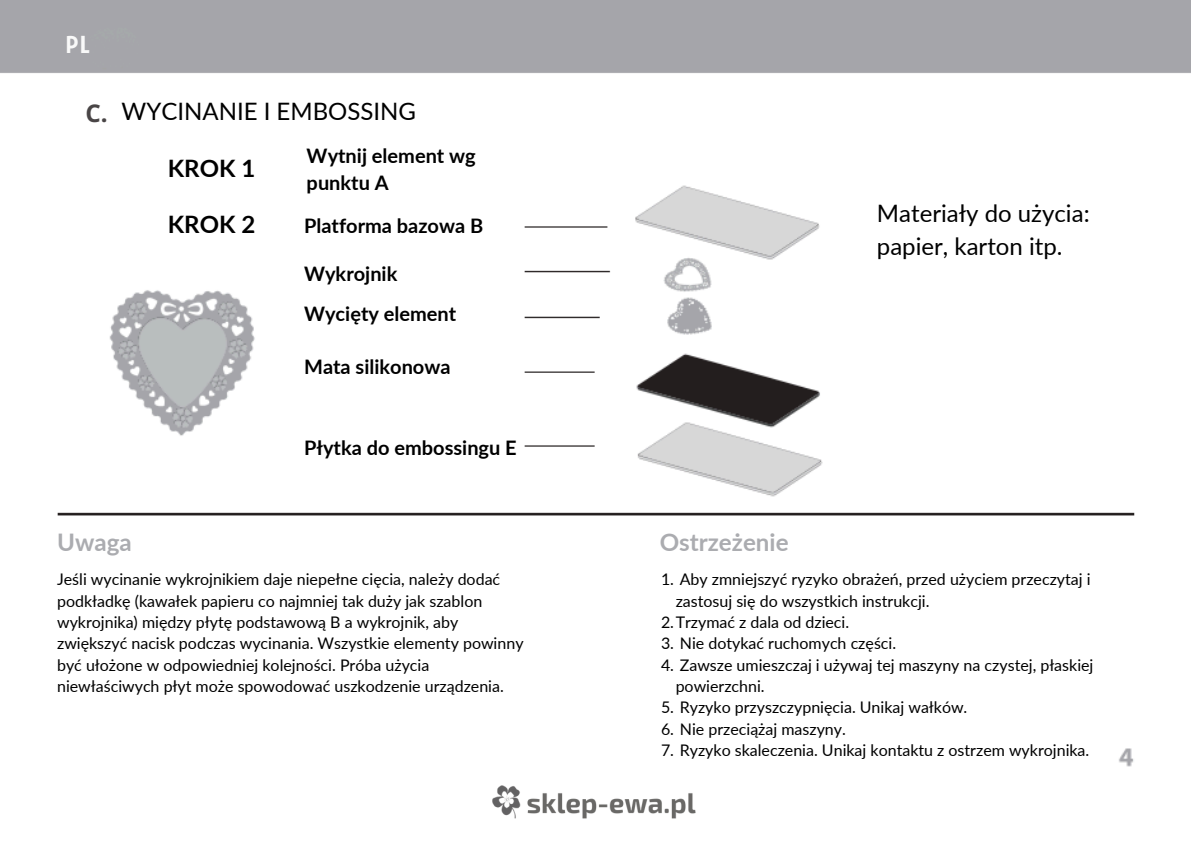
<style>
.page{position:relative;width:1191px;height:851px;background:#fff}
.page>*{position:absolute;margin:0;border:0;box-sizing:border-box;transform-origin:0 0}
.t1{font:26.2px "Hammersmith One";color:#f9f9f9}
.t2{font:700 24.2px "Lato";color:#abacb0}
.t3{font:700 24.2px "Open Sans";color:#494546}
.t4{font:24px/33px "Lato";color:#000}
.t5{font:700 24px "Lato";color:#000}
.t6{font:700 20px/27px "Lato";color:#000}
.t7{font:16px/21.4px "Lato";color:#000}
</style>
<div class="page">
<img style="left:57px;top:185px;width:1078px;height:582px">
<img style="left:492px;top:785px;width:204px;height:34px">
<svg style="left:158px;top:206px;width:107px;height:38px"></svg>
<svg style="left:158px;top:185px;width:107px;height:2px"></svg>
<p class="t1" style="left:65px;top:29px;width:27px">PL</p>
<h2 class="t3" style="left:85px;top:96px;width:24px">C.</h2>
<h5 class="t4" style="left:122px;top:94px;width:296px">WYCINANIE I EMBOSSING</h5>
<h5 class="t5" style="left:168px;top:153px;width:89px">KROK 1</h5>
<h5 class="t6" style="left:307px;top:142px;width:171px">Wytnij element wg punktu A</h5>
<h5 class="t5" style="left:168px;top:210px;width:89px">KROK 2</h5>
<h2 class="t2" style="left:57px;top:527px;width:76px">Uwaga</h2>
<h1 class="t6" style="left:304px;top:212px;width:181px">Platforma bazowa B</h1>
<p class="t6" style="left:304px;top:259px;width:95px">Wykrojnik</p>
<h1 class="t6" style="left:304px;top:300px;width:154px">Wycięty element</h1>
<h5 class="t6" style="left:304px;top:352px;width:148px">Mata silikonowa</h5>
<h5 class="t6" style="left:304px;top:433px;width:214px">Płytka do embossingu E</h5>
<h3 class="t7" style="left:57px;top:568px;width:468px">Jeśli wycinanie wykrojnikiem daje niepełne cięcia, należy dodać podkładkę (kawałek papieru co najmniej tak duży jak szablon wykrojnika) między płytę podstawową B a wykrojnik, aby zwiększyć nacisk podczas wycinania. Wszystkie elementy powinny być ułożone w odpowiedniej kolejności. Próba użycia niewłaściwych płyt może spowodować uszkodzenie urządzenia.</h3>
<h1 class="t4" style="left:877px;top:196px;width:214px">Materiały do użycia: papier, karton itp.</h1>
<p class="t2" style="left:660px;top:527px;width:130px">Ostrzeżenie</p>
<h4 class="t7" style="left:676px;top:568px;width:417px;text-indent:-15px">1. Aby zmniejszyć ryzyko obrażeń, przed użyciem przeczytaj i zastosuj się do wszystkich instrukcji.</h4>
<h3 class="t7" style="left:661px;top:611px;width:190px">2.Trzymać z dala od dzieci.</h3>
<p class="t7" style="left:661px;top:632px;width:237px">3. Nie dotykać ruchomych części.</p>
<p class="t7" style="left:676px;top:653px;width:419px;text-indent:-15px">4. Zawsze umieszczaj i używaj tej maszyny na czystej, płaskiej powierzchni.</p>
<p class="t7" style="left:661px;top:696px;width:308px">5. Ryzyko przyszczypnięcia. Unikaj wałków.</p>
<p class="t7" style="left:661px;top:717px;width:186px">6. Nie przeciążaj maszyny.</p>
<p class="t7" style="left:661px;top:739px;width:430px">7. Ryzyko skaleczenia. Unikaj kontaktu z ostrzem wykrojnika.</p>
</div>
